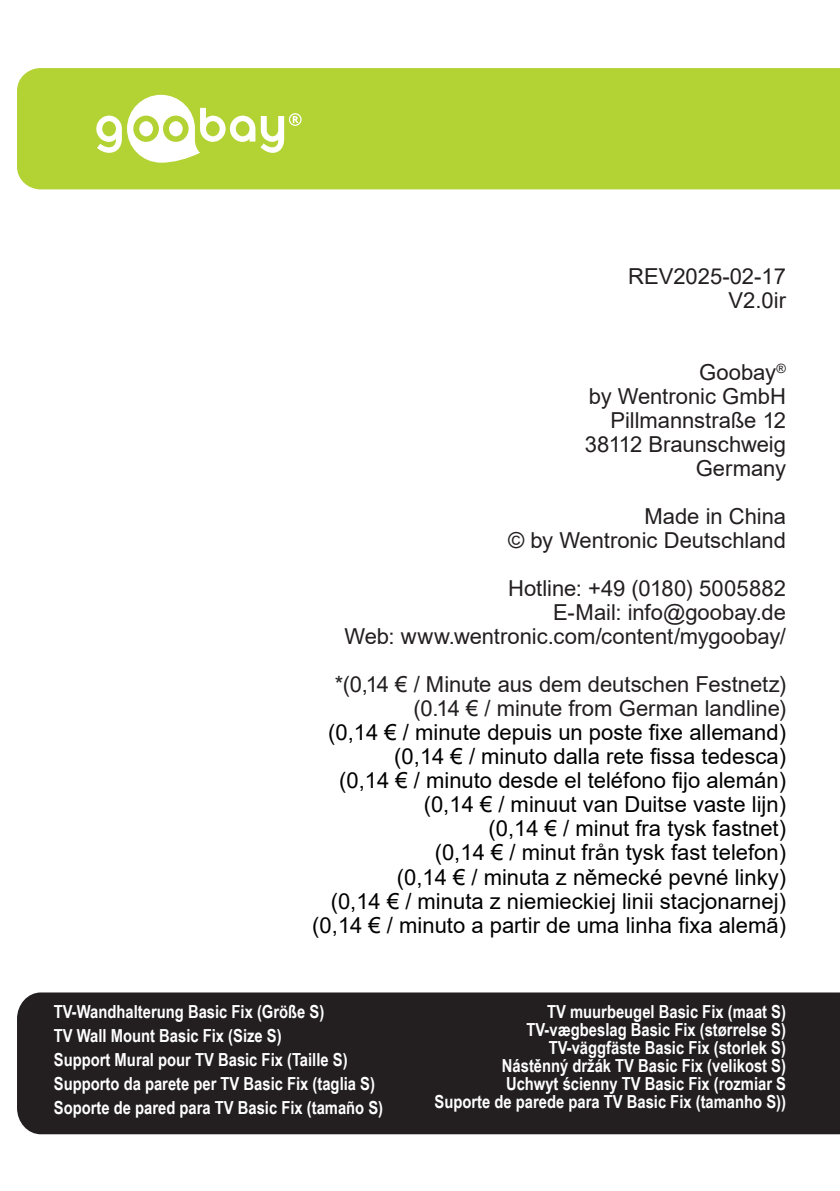
<style>
.page{position:relative;width:840px;height:1191px;background:#fff}
.page>*{position:absolute;margin:0;border:0;box-sizing:border-box;transform-origin:0 0}
.t1{font:22px "Arial";color:#000}
.t2{font:22px "Arial";color:#231f20}
.Produktname_Deckblatt{font:700 18px "Arial Narrow";color:#fff}
</style>
<div class="page">
<div style="left:17px;top:68px;width:822px;height:121px;background:#b3d234"></div>
<svg style="left:96px;top:95px;width:205px;height:68px"></svg>
<div style="left:17px;top:992px;width:822px;height:142px;background:#231f20"></div>
<p class="t2" style="left:627px;top:261px;width:159px">REV2025-02-17</p>
<p class="t2" style="left:728px;top:285px;width:59px">V2.0ir</p>
<p class="t2" style="left:698px;top:357px;width:88px">Goobay<sup>®</sup></p>
<p class="t2" style="left:588px;top:381px;width:198px">by Wentronic GmbH</p>
<p class="t2" style="left:610px;top:405px;width:177px">Pillmannstraße 12</p>
<p class="t2" style="left:584px;top:429px;width:203px">38112 Braunschweig</p>
<p class="t2" style="left:695px;top:453px;width:92px">Germany</p>
<p class="t2" style="left:644px;top:501px;width:143px">Made in China</p>
<p class="t2" style="left:507px;top:525px;width:279px">© by Wentronic Deutschland</p>
<p class="t2" style="left:508px;top:573px;width:279px">Hotline: +49 (0180) 5005882</p>
<p class="t2" style="left:553px;top:597px;width:234px">E-Mail: info@goobay.de</p>
<p class="t2" style="left:344px;top:621px;width:443px">Web: www.wentronic.com/content/mygoobay/</p>
<p class="t2" style="left:335px;top:669px;width:452px">*(0,14 € / Minute aus dem deutschen Festnetz)</p>
<p class="t2" style="left:413px;top:693px;width:374px">(0.14 € / minute from German landline)</p>
<p class="t1" style="left:328px;top:717px;width:459px">(0,14 € / minute depuis un poste fixe allemand)</p>
<p class="t1" style="left:394px;top:741px;width:393px">(0,14 € / minuto dalla rete fissa tedesca)</p>
<p class="t1" style="left:339px;top:765px;width:448px">(0,14 € / minuto desde el teléfono fijo alemán)</p>
<p class="t1" style="left:423px;top:789px;width:363px">(0,14 € / minuut van Duitse vaste lijn)</p>
<p class="t1" style="left:488px;top:813px;width:299px">(0,14 € / minut fra tysk fastnet)</p>
<p class="t1" style="left:434px;top:837px;width:352px">(0,14 € / minut från tysk fast telefon)</p>
<p class="t1" style="left:396px;top:861px;width:390px">(0,14 € / minuta z německé pevné linky)</p>
<p class="t1" style="left:330px;top:885px;width:456px">(0,14 € / minuta z niemieckiej linii stacjonarnej)</p>
<p class="t1" style="left:312px;top:909px;width:475px">(0,14 € / minuto a partir de uma linha fixa alemã)</p>
<p class="Produktname_Deckblatt" style="left:54px;top:998px;width:272px">TV-Wandhalterung Basic Fix (Größe S)</p>
<p class="Produktname_Deckblatt" style="left:54px;top:1022px;width:229px">TV Wall Mount Basic Fix (Size S)</p>
<p class="Produktname_Deckblatt" style="left:54px;top:1046px;width:295px">Support Mural pour TV Basic Fix (Taille S)</p>
<p class="Produktname_Deckblatt" style="left:54px;top:1070px;width:322px">Supporto da parete per TV Basic Fix (taglia S)</p>
<p class="Produktname_Deckblatt" style="left:54px;top:1094px;width:330px">Soporte de pared para TV Basic Fix (tamaño S)</p>
<p class="Produktname_Deckblatt" style="left:547px;top:998px;width:240px">TV muurbeugel Basic Fix (maat S)</p>
<p class="Produktname_Deckblatt" style="left:526px;top:1016px;width:261px">TV-vægbeslag Basic Fix (størrelse S)</p>
<p class="Produktname_Deckblatt" style="left:548px;top:1034px;width:239px">TV-väggfäste Basic Fix (storlek S)</p>
<p class="Produktname_Deckblatt" style="left:501px;top:1052px;width:285px">Nástěnný držák TV Basic Fix (velikost S)</p>
<p class="Produktname_Deckblatt" style="left:505px;top:1070px;width:281px">Uchwyt ścienny TV Basic Fix (rozmiar S</p>
<p class="Produktname_Deckblatt" style="left:434px;top:1088px;width:353px">Suporte de parede para TV Basic Fix (tamanho S))</p>
</div>
